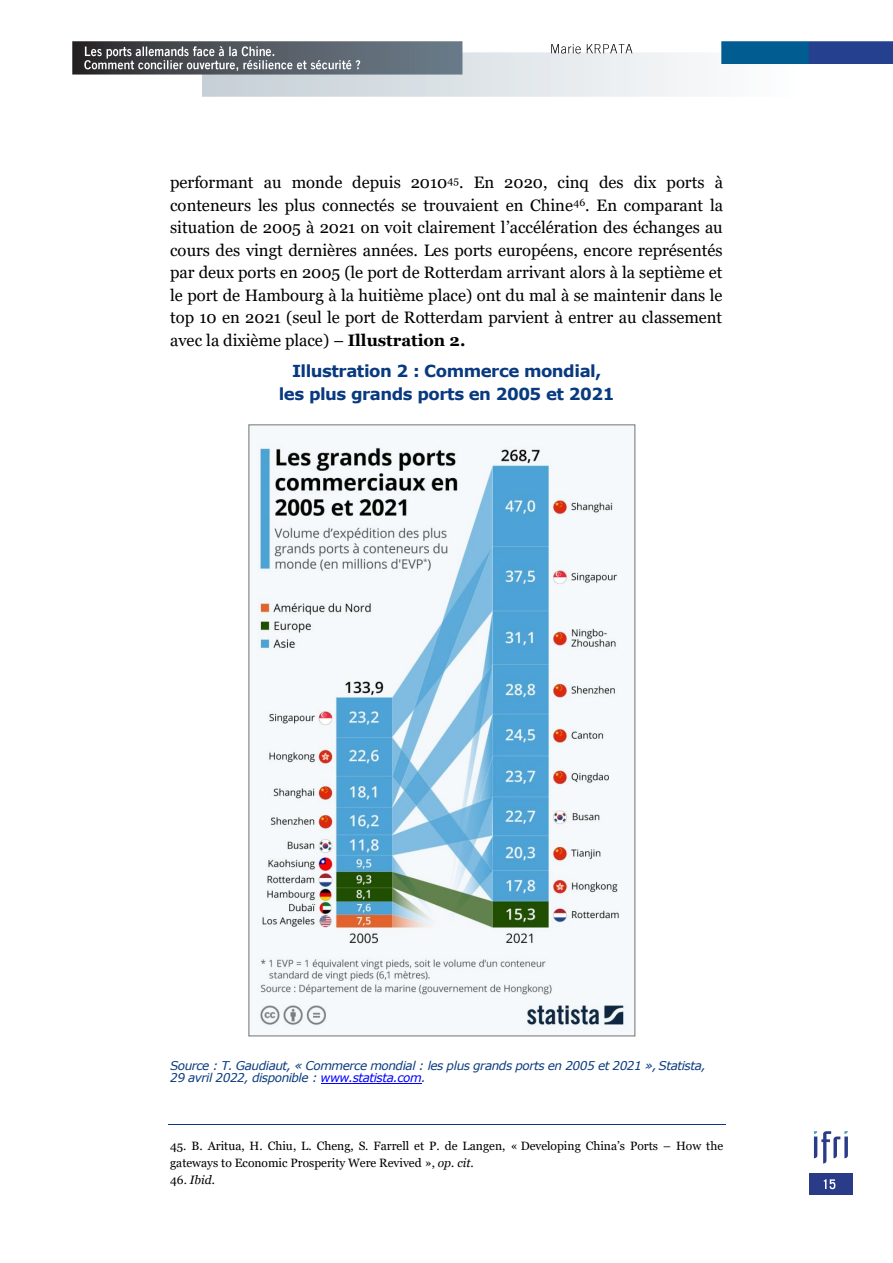
<style>
.page{position:relative;width:893px;height:1263px;background:#fff}
.page>*{position:absolute;margin:0;border:0;box-sizing:border-box;transform-origin:0 0}
.t1{font:16.5px/22.5px "Georgia";color:#000;text-align:justify}
.t2{font:700 16.5px/22.5px "Verdana";letter-spacing:-.03em;color:#093a80;text-align:center}
.t3{font:12px/17px "Georgia";color:#000}
.t4{font:italic 12px/12px "Verdana";letter-spacing:-.04em;color:#093a80}
.t5{font:italic 12px "Georgia";color:#000}
.s1{font-weight:700}
.s2{color:#00f}
.s3{font-style:italic}
.s4{font-style:normal}
</style>
<div class="page">
<svg style="left:809px;top:1173px;width:44px;height:22px"></svg>
<svg style="left:814px;top:1131px;width:34px;height:32px"></svg>
<img style="left:822px;top:1177px;width:20px;height:14px">
<img style="left:72px;top:41px;width:821px;height:56px">
<img style="left:84px;top:45px;width:200px;height:12px">
<img style="left:84px;top:57px;width:281px;height:15px">
<img style="left:551px;top:42px;width:88px;height:14px">
<hr style="left:321px;top:1083px;width:100px;height:1px;background:#00f">
<hr style="left:168px;top:1124px;width:557px;height:1px;background:#093a80">
<img style="left:250px;top:426px;width:383px;height:606px">
<p class="t1" style="left:170px;top:171px;width:555px">performant au monde depuis 2010<sup>45</sup>. En 2020, cinq des dix ports à conteneurs les plus connectés se trouvaient en Chine<sup>46</sup>. En comparant la situation de 2005 à 2021 on voit clairement l’accélération des échanges au cours des vingt dernières années. Les ports européens, encore représentés par deux ports en 2005 (le port de Rotterdam arrivant alors à la septième et le port de Hambourg à la huitième place) ont du mal à se maintenir dans le top 10 en 2021 (seul le port de Rotterdam parvient à entrer au classement avec la dixième place) – <span class="s1">Illustration 2.</span></p>
<p class="t2" style="left:279px;top:359px;width:337px">Illustration 2 : Commerce mondial, les plus grands ports en 2005 et 2021</p>
<p class="t4" style="left:170px;top:1059px;width:537px">Source : T. Gaudiaut, « Commerce mondial : les plus grands ports en 2005 et 2021 », Statista,<br>29 avril 2022, disponible : <span class="s2">www.statista.com</span>.</p>
<p class="t3" style="left:170px;top:1137px;width:555px">45. B. Aritua, H. Chiu, L. Cheng, S. Farrell et P. de Langen, « Developing China’s Ports – How the gateways to Economic Prosperity Were Revived », <span class="s3">op. cit</span>.</p>
<p class="t5" style="left:170px;top:1173px;width:47px"><span class="s4">46.</span> Ibid.</p>
</div>
